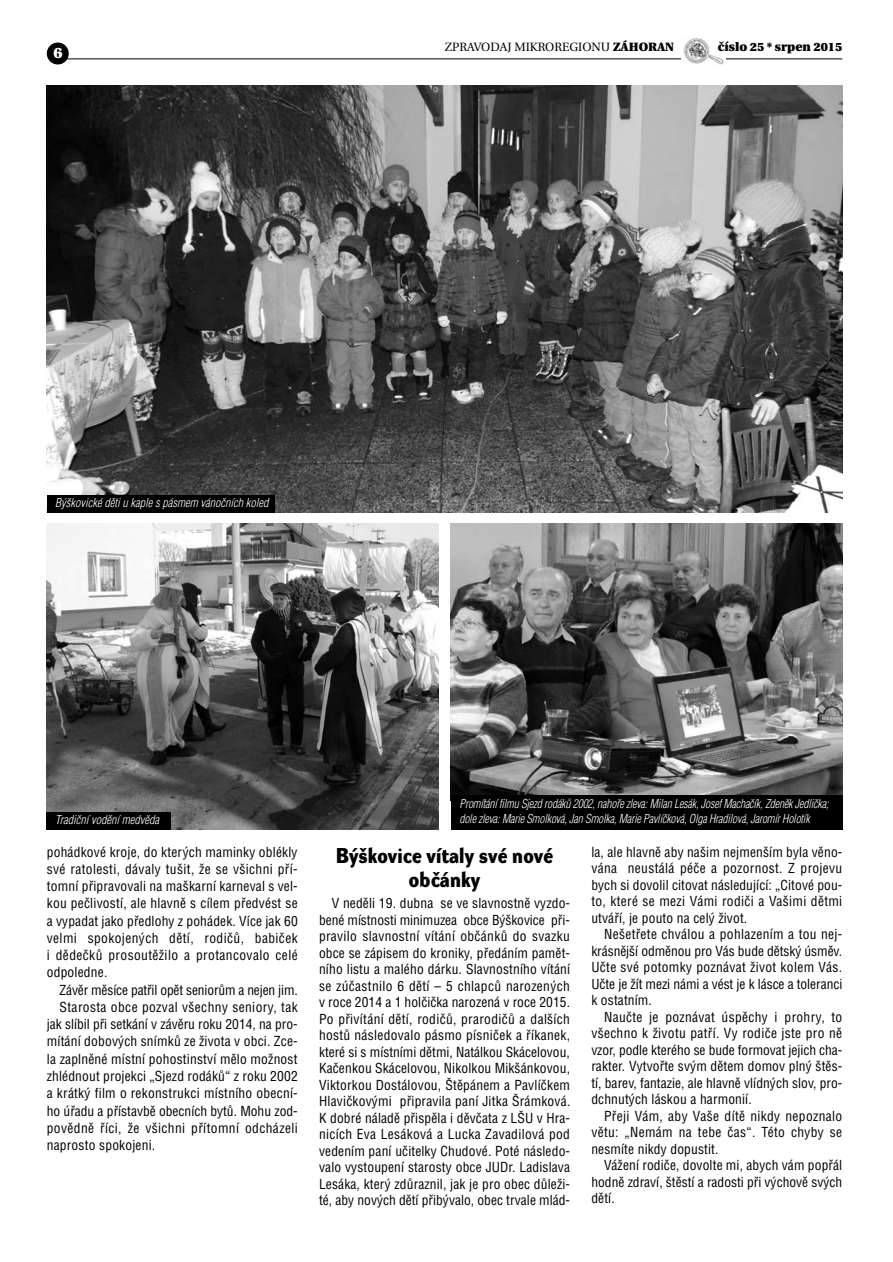
<style>
.page{position:relative;width:893px;height:1262px;background:#fff}
.page>*{position:absolute;margin:0;border:0;box-sizing:border-box;transform-origin:0 0}
.t1{font:900 21px/24px "Dynamo D Cs";letter-spacing:.01em;color:#000;text-align:center}
.t2{font:900 15px "Utopia CE";color:#fff}
.t3{font:13.5px/16.5px "Helvetica Condensed CE";letter-spacing:.01em;color:#000;text-align:justify}
.t4{font:13.5px "Helvetica Condensed CE";letter-spacing:.03em;color:#000}
.t5{font:13.5px "Helvetica Condensed CE";letter-spacing:-.01em;color:#000}
.t6{font:italic 300 12px/15px "Helvetica Condensed CE";letter-spacing:-.015em;color:#fff;scale:.95 1}
.t7{font:italic 300 12px "Helvetica Condensed CE";letter-spacing:-.015em;color:#fff}
.t8{font:12px "Utopia CE";color:#000}
.t9{font:900 12px "Utopia CE";color:#000}
.s1{font-weight:900}
</style>
<div class="page">
<hr style="left:65px;top:59px;width:777px;height:1px;background:#000">
<div style="left:681px;top:38px;width:44px;height:27px;background:#fff"></div>
<img style="left:684px;top:38px;width:40px;height:27px">
<div style="left:47px;top:43px;width:22px;height:21px;background:#000;border-radius:50%"></div>
<img style="left:47px;top:85px;width:795px;height:427px">
<img style="left:47px;top:523px;width:391px;height:306px">
<img style="left:451px;top:523px;width:391px;height:272px">
<div style="left:47px;top:495px;width:228px;height:17px;background:#000"></div>
<div style="left:47px;top:812px;width:124px;height:17px;background:#000"></div>
<div style="left:451px;top:795px;width:391px;height:34px;background:#000"></div>
<p class="t2" style="left:53px;top:47px;width:10px">6</p>
<p class="t8" style="left:445px;top:42px;width:231px">ZPRAVODAJ MIKROREGIONU <span class="s1">ZÁHORAN</span></p>
<p class="t9" style="left:718px;top:42px;width:126px">číslo 25 * srpen 2015</p>
<p class="t7" style="left:55px;top:498px;width:215px">B˘‰kovické dûti u kaple s pásmem vánoãních koled</p>
<p class="t7" style="left:55px;top:815px;width:105px">Tradiãní vodûní medvûda</p>
<p class="t3" style="left:47px;top:844px;width:252px;line-height:17.2px">pohádkové kroje, do kter˘ch maminky oblékly své ratolesti, dávaly tu‰it, Ïe se v‰ichni pfií&shy;tomní pfiipravovali na ma‰karní karneval s vel&shy;kou peãlivostí, ale hlavnû s cílem pfiedvést se a vypadat jako pfiedlohy z pohádek. Více jak 60 velmi spokojen˘ch dûtí, rodiãÛ, babiãek i dûdeãkÛ prosoutûÏilo a protancovalo celé odpoledne.</p>
<p class="t5" style="left:60px;top:984px;width:240px">Závûr mûsíce patfiil opût seniorÛm a nejen jim.</p>
<p class="t4" style="left:60px;top:1001px;width:240px">Starosta obce pozval v‰echny seniory, tak</p>
<p class="t3" style="left:47px;top:1016px;width:252px">jak slíbil pfii setkání v závûru roku 2014, na pro-</p>
<p class="t3" style="left:47px;top:1034px;width:252px">mítání dobov˘ch snímkÛ ze Ïivota v obci. Zce-</p>
<p class="t3" style="left:47px;top:1051px;width:252px">la zaplnûné místní pohostinství mûlo moÏnost</p>
<p class="t3" style="left:47px;top:1068px;width:252px">zhlédnout projekci „Sjezd rodákÛ“ z roku 2002</p>
<p class="t3" style="left:47px;top:1085px;width:252px">a krátk˘ film o rekonstrukci místního obecní-</p>
<p class="t3" style="left:47px;top:1103px;width:252px">ho úfiadu a pfiístavbû obecních bytÛ. Mohu zod-</p>
<p class="t4" style="left:47px;top:1122px;width:252px">povûdnû fiíci, Ïe v‰ichni pfiítomní odcházeli</p>
<p class="t3" style="left:47px;top:1137px;width:110px">naprosto spokojeni.</p>
<p class="t6" style="left:459px;top:797px;width:390px">Promítání filmu Sjezd rodákÛ 2002, nahofie zleva: Milan Lesák, Josef Machaãík, Zdenûk Jedliãka; dole zleva: Marie Smolková, Jan Smolka, Marie Pavlíãková, Olga Hradilová, Jaromír Holotík</p>
<h1 class="t1" style="left:336px;top:845px;width:218px">B˘‰kovice vítaly své nové obãánky</h1>
<p class="t3" style="left:319px;top:895px;width:253px;text-indent:13px">V nedûli 19. dubna se ve slavnostnû vyzdo&shy;bené místnosti minimuzea obce B˘‰kovice pfii&shy;pravilo slavnostní vítání obãánkÛ do svazku obce se zápisem do kroniky, pfiedáním pamût&shy;ního listu a malého dárku. Slavnostního vítání se zúãastnilo 6 dûtí – 5 chlapcÛ narozen˘ch v roce 2014 a 1 holãiãka narozená v roce 2015.<br>Po pfiivítání dûtí, rodiãÛ, prarodiãÛ a dal‰ích hostÛ následovalo pásmo písniãek a fiíkanek, které si s místními dûtmi, Natálkou Skácelovou, Kaãenkou Skácelovou, Nikolkou Mik‰ánkovou, Viktorkou Dostálovou, ·tûpánem a Pavlíãkem Hlaviãkov˘mi pfiipravila paní Jitka ·rámková.<br>K dobré náladû pfiispûla i dûvãata z L·U v Hra&shy;nicích Eva Lesáková a Lucka Zavadilová pod vedením paní uãitelky Chudové. Poté následo&shy;valo vystoupení starosty obce JUDr. Ladislava Lesáka, kter˘ zdÛraznil, jak je pro obec dÛleÏi&shy;té, aby nov˘ch dûtí pfiib˘valo, obec trvale mlád-</p>
<p class="t3" style="left:591px;top:844px;width:252px">la, ale hlavnû aby na‰im nejmen‰ím byla vûno&shy;vána neustálá péãe a pozornost. Z projevu bych si dovolil citovat následující: „Citové pou&shy;to, které se mezi Vámi rodiãi a Va‰imi dûtmi utváfií, je pouto na cel˘ Ïivot.</p>
<p class="t3" style="left:591px;top:926px;width:252px;text-indent:13px">Ne‰etfiete chválou a pohlazením a tou nej&shy;krásnûj‰í odmûnou pro Vás bude dûtsk˘ úsmûv.<br>Uãte své potomky poznávat Ïivot kolem Vás.<br>Uãte je Ïít mezi námi a vést je k lásce a toleranci k ostatním.</p>
<p class="t3" style="left:591px;top:1009px;width:252px;text-indent:13px">Nauãte je poznávat úspûchy i prohry, to v‰echno k Ïivotu patfií. Vy rodiãe jste pro nû vzor, podle kterého se bude formovat jejich cha&shy;rakter. Vytvofite sv˘m dûtem domov pln˘ ‰tûs&shy;tí, barev, fantazie, ale hlavnû vlídn˘ch slov, pro&shy;dchnut˘ch láskou a harmonií.</p>
<p class="t3" style="left:591px;top:1108px;width:252px;text-indent:13px">Pfieji Vám, aby Va‰e dítû nikdy nepoznalo vûtu: „Nemám na tebe ãas“. Této chyby se nesmíte nikdy dopustit.</p>
<p class="t3" style="left:591px;top:1157px;width:252px;text-indent:13px">VáÏení rodiãe, dovolte mi, abych vám popfiál hodnû zdraví, ‰tûstí a radosti pfii v˘chovû sv˘ch dûtí.</p>
</div>
